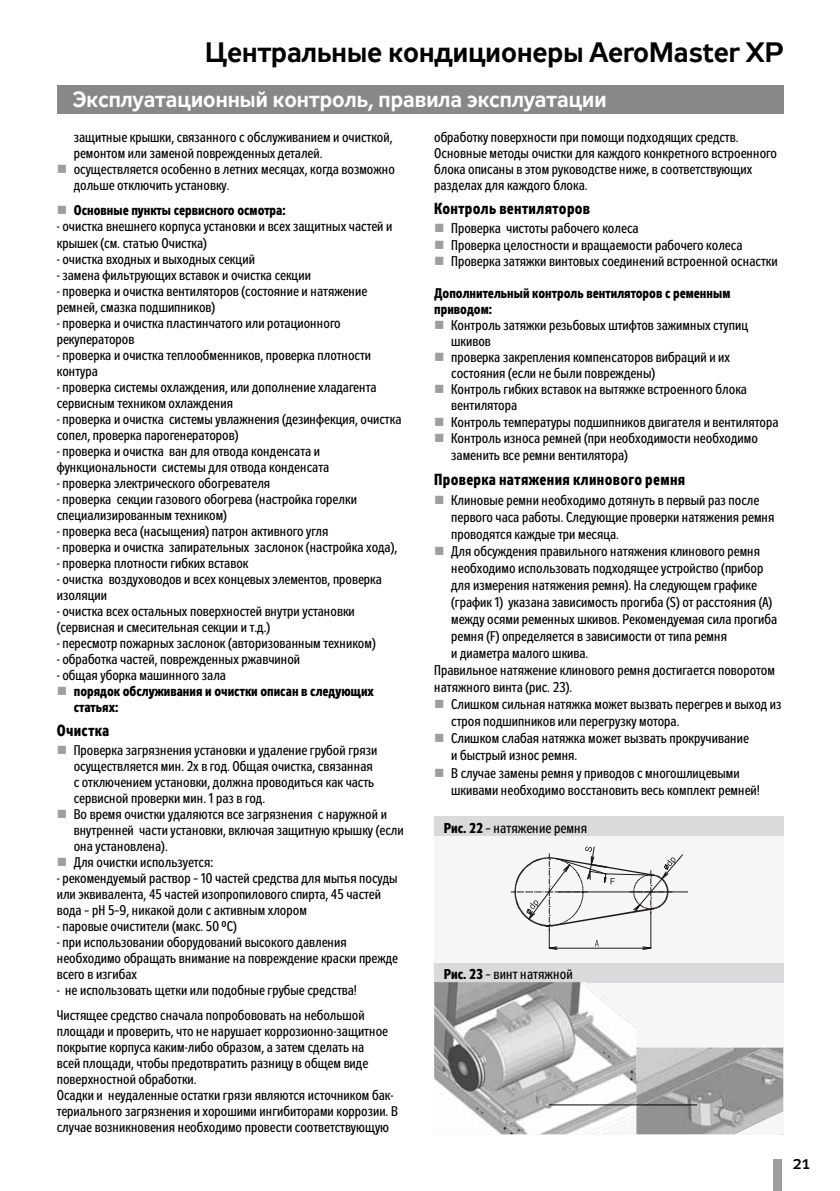
<style>
.page{position:relative;width:840px;height:1191px;background:#fff}
.page>*{position:absolute;margin:0;border:0;box-sizing:border-box;transform-origin:0 0}
.t1{font:700 28px "Zeppelin 31";color:#000}
.t2{font:700 22px "Zeppelin 31";color:#fff}
.t3{font:700 condensed 16px "Zeppelin";letter-spacing:.02em;color:#000}
.t4{font:condensed 14.2px "Zeppelin";color:#000}
.t5{font:condensed 14px/16px "Zeppelin";color:#000}
.t6{font:700 condensed 14px/16px "Zeppelin";color:#000}
.t7{font:700 14px "Zeppelin 31";color:#000}
.s1{font-weight:700}
</style>
<div class="page">
<div style="left:57px;top:85px;width:725px;height:28px;background:#87888a"></div>
<div style="left:772px;top:1159px;width:9px;height:32px;background:#9c9e9f"></div>
<div style="left:434px;top:836px;width:348px;height:128px;background:#f6f6f6"></div>
<div style="left:434px;top:816px;width:348px;height:20px;background:#d9dadb"></div>
<svg style="left:510px;top:846px;width:177px;height:103px"></svg>
<div style="left:434px;top:981px;width:348px;height:153px;background:#f6f6f6"></div>
<div style="left:434px;top:963px;width:348px;height:19px;background:#d9dadb"></div>
<img style="left:434px;top:982px;width:199px;height:152px">
<img style="left:636px;top:1047px;width:146px;height:87px">
<hr style="left:549px;top:1104px;width:147px;height:1px;background:#000">
<h1 class="t1" style="left:205px;top:36px;width:579px">центральные кондиционеры AeroMaster XP</h1>
<h2 class="t2" style="left:73px;top:87px;width:535px">Эксплуатационный контроль, правила эксплуатации</h2>
<p class="t5" style="left:74px;top:129px;width:322px">защитные крышки, связанного с обслуживанием и очисткой, ремонтом или заменой поврежденных деталей. осуществляется особенно в летних месяцах, когда возможно дольше отключить установку.</p>
<p class="t6" style="left:74px;top:203px;width:213px">основные пункты сервисного осмотра:</p>
<p class="t5" style="left:57px;top:219px;width:337px">- очистка внешнего корпуса установки и всех защитных частей и крышек (см. статью Очистка)</p>
<p class="t5" style="left:57px;top:251px;width:199px">- очистка входных и выходных секций</p>
<p class="t5" style="left:57px;top:267px;width:255px">- замена фильтрующих вставок и очистка секции</p>
<p class="t5" style="left:57px;top:283px;width:312px">- проверка и очистка вентиляторов (состояние и натяжение ремней, смазка подшипников)</p>
<p class="t5" style="left:57px;top:315px;width:285px">- проверка и очистка пластинчатого или ротационного рекуператоров</p>
<p class="t5" style="left:57px;top:347px;width:316px">- проверка и очистка теплообменников, проверка плотности контура</p>
<p class="t5" style="left:57px;top:379px;width:321px">- проверка системы охлаждения, или дополнение хладагента сервисным техником охлаждения</p>
<p class="t5" style="left:57px;top:411px;width:346px">- проверка и очистка системы увлажнения (дезинфекция, очистка сопел, проверка парогенераторов)</p>
<p class="t5" style="left:57px;top:443px;width:274px">- проверка и очистка ван для отвода конденсата и функциональности системы для отвода конденсата</p>
<p class="t5" style="left:57px;top:475px;width:215px">- проверка электрического обогревателя</p>
<p class="t5" style="left:57px;top:491px;width:301px">- проверка секции газового обогрева (настройка горелки специализированным техником)</p>
<p class="t5" style="left:57px;top:523px;width:273px">- проверка веса (насыщения) патрон активного угля</p>
<p class="t5" style="left:57px;top:539px;width:342px">- проверка и очистка запирательных заслонок (настройка хода),</p>
<p class="t5" style="left:57px;top:555px;width:193px">- проверка плотности гибких вставок</p>
<p class="t5" style="left:57px;top:571px;width:326px">- очистка воздуховодов и всех концевых элементов, проверка изоляции</p>
<p class="t5" style="left:57px;top:603px;width:299px">- очистка всех остальных поверхностей внутри установки (сервисная и смесительная секции и т.д.)</p>
<p class="t5" style="left:57px;top:635px;width:320px">- пересмотр пожарных заслонок (авторизованным техником)</p>
<p class="t5" style="left:57px;top:651px;width:245px">- обработка частей, поврежденных ржавчиной</p>
<p class="t5" style="left:57px;top:667px;width:171px">- общая уборка машинного зала</p>
<p class="t6" style="left:74px;top:683px;width:301px">порядок обслуживания и очистки описан в следующих статьях:</p>
<p class="t3" style="left:57px;top:722px;width:54px">Очистка</p>
<p class="t5" style="left:74px;top:742px;width:331px">Проверка загрязнения установки и удаление грубой грязи осуществляется мин. 2x в год. Общая очистка, связанная<br>с отключением установки, должна проводиться как часть сервисной проверки мин. 1 раз в год.<br>Во время очистки удаляются все загрязнения с наружной и внутренней части установки, включая защитную крышку (если она установлена).<br>Для очистки используется:</p>
<p class="t5" style="left:57px;top:870px;width:342px">- рекомендуемый раствор – 10 частей средства для мытья посуды или эквивалента, 45 частей изопропилового спирта, 45 частей вода – pH 5–9, никакой доли с активным хлором</p>
<p class="t5" style="left:57px;top:918px;width:181px">- паровые очистители (макс. 50 °C)</p>
<p class="t5" style="left:57px;top:934px;width:343px">- при использовании оборудований высокого давления необходимо обращать внимание на повреждение краски прежде всего в изгибах</p>
<p class="t5" style="left:57px;top:978px;width:309px;line-height:24.4px">- не использовать щетки или подобные грубые средства!<br>Чистящее средство сначала попробововать на небольшой</p>
<p class="t5" style="left:57px;top:1023px;width:342px">площади и проверить, что не нарушает коррозионно-защитное покрытие корпуса каким-либо образом, а затем сделать на<br>всей площади, чтобы предотвратить разницу в общем виде поверхностной обработки.<br>Осадки и неудаленные остатки грязи являются источником бак&shy;териального загрязнения и хорошими ингибиторами коррозии. В случае возникновения необходимо провести соответствующую</p>
<p class="t5" style="left:434px;top:129px;width:344px">обработку поверхности при помощи подходящих средств.<br>Основные методы очистки для каждого конкретного встроенного блока описаны в этом руководстве ниже, в соответствующих разделах для каждого блока.</p>
<p class="t3" style="left:434px;top:200px;width:157px">Контроль вентиляторов</p>
<p class="t5" style="left:451px;top:220px;width:328px">проверка чистоты рабочего колеса<br>проверка целостности и вращаемости рабочего колеса проверка затяжки винтовых соединений встроенной оснастки</p>
<p class="t6" style="left:434px;top:285px;width:297px">Дополнительный контроль вентиляторов с ременным приводом:</p>
<p class="t5" style="left:451px;top:317px;width:329px">Контроль затяжки резьбовых штифтов зажимных ступиц шкивов<br>проверка закрепления компенсаторов вибраций и их состояния (если не были повреждены)<br>Контроль гибких вставок на вытяжке встроенного блока вентилятора<br>Контроль температуры подшипников двигателя и вентилятора контроль износа ремней (при необходимости необходимо заменить все ремни вентилятора)</p>
<p class="t3" style="left:434px;top:470px;width:252px">Проверка натяжения клинового ремня</p>
<p class="t5" style="left:451px;top:492px;width:309px">Клиновые ремни необходимо дотянуть в первый раз после</p>
<p class="t5" style="left:451px;top:509px;width:324px">первого часа работы. Следующие проверки натяжения ремня</p>
<p class="t5" style="left:451px;top:526px;width:169px">проводятся каждые три месяца.</p>
<p class="t5" style="left:451px;top:543px;width:310px">Для обсуждения правильного натяжения клинового ремня</p>
<p class="t5" style="left:451px;top:560px;width:313px">необходимо использовать подходящее устройство (прибор</p>
<p class="t5" style="left:451px;top:577px;width:307px">для измерения натяжения ремня). На следующем графике</p>
<p class="t5" style="left:451px;top:594px;width:322px">(график 1) указана зависимость прогиба (S) от расстояния (A)</p>
<p class="t5" style="left:451px;top:611px;width:327px">между осями ременных шкивов. Рекомендуемая сила прогиба</p>
<p class="t5" style="left:451px;top:628px;width:277px">ремня (F) определяется в зависимости от типа ремня</p>
<p class="t5" style="left:451px;top:645px;width:139px">и диаметра малого шкива.</p>
<p class="t5" style="left:434px;top:662px;width:342px">Правильное натяжение клинового ремня достигается поворотом</p>
<p class="t5" style="left:434px;top:679px;width:140px">натяжного винта (рис. 23).</p>
<p class="t5" style="left:451px;top:696px;width:332px">Слишком сильная натяжка может вызвать перегрев и выход из</p>
<p class="t5" style="left:451px;top:713px;width:230px">строя подшипников или перегрузку мотора.</p>
<p class="t5" style="left:451px;top:730px;width:299px">Слишком слабая натяжка может вызвать прокручивание</p>
<p class="t5" style="left:451px;top:747px;width:128px">и быстрый износ ремня.</p>
<p class="t5" style="left:451px;top:764px;width:290px">В случае замены ремня у приводов с многошлицевыми</p>
<p class="t5" style="left:451px;top:782px;width:310px">шкивами необходимо восстановить весь комплект ремней!</p>
<p class="t4" style="left:443px;top:820px;width:145px"><span class="s1">Рис. 22</span> – натяжение ремня</p>
<p class="t4" style="left:443px;top:966px;width:130px"><span class="s1">Рис. 23</span> – винт натяжной</p>
<p class="t7" style="left:792px;top:1156px;width:19px">21</p>
</div>
